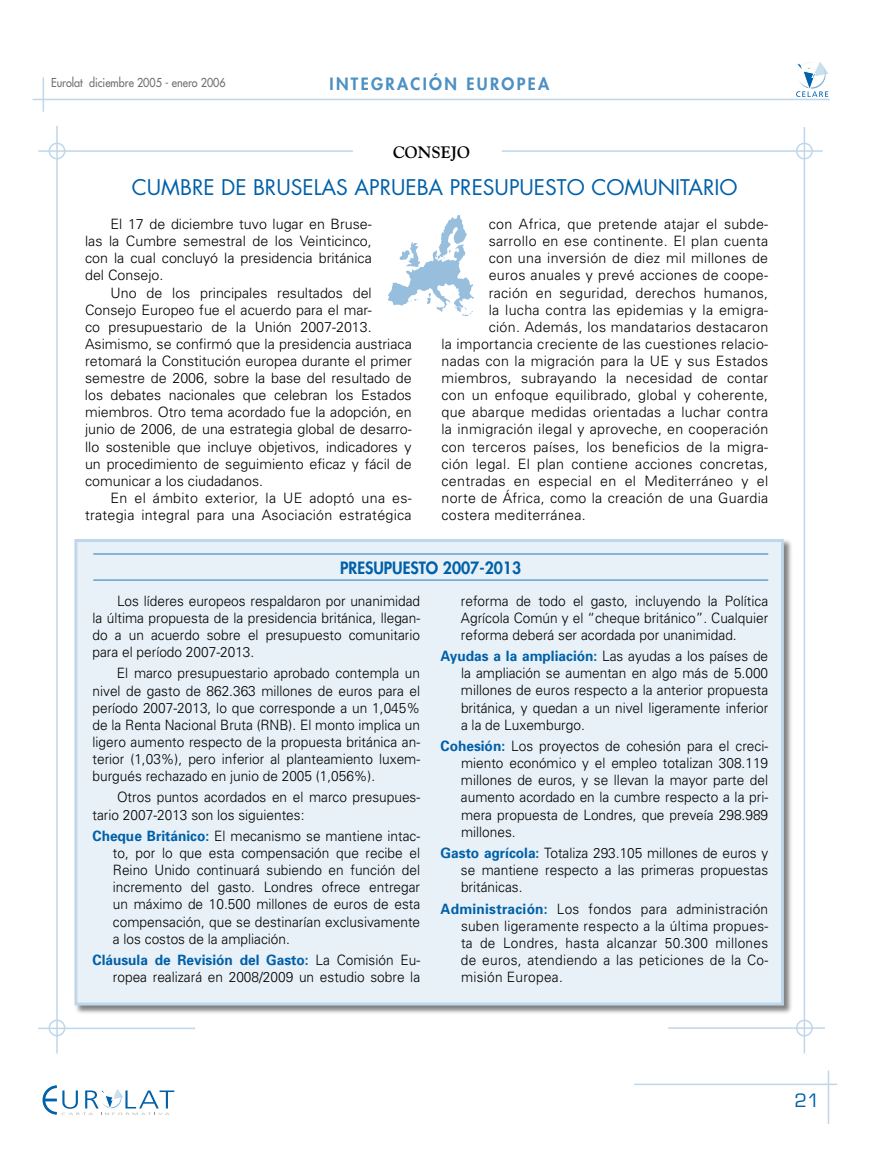
<style>
.page{position:relative;width:893px;height:1149px;background:#fff}
.page>*{position:absolute;margin:0;border:0;box-sizing:border-box;transform-origin:0 0}
.t1{font:21px "Futura";color:#0060a9}
.t2{font:18px "Eurostile";color:#0060a9}
.t3{font:800 16.5px "Futura";color:#0060a9;scale:.96 1}
.t4{font:800 16.5px "Futura";letter-spacing:.14em;color:#4d90c3}
.t5{font:700 16.5px "Goudy";color:#000}
.t6{font:300 14.25px/17.1px "Univers";color:#000;text-align:justify;scale:.96 1}
.t7{font:300 14.25px/17.1px "Univers";letter-spacing:.02em;color:#000;text-align:right}
.t8{font:300 14.25px/17.1px "Univers";color:#000;text-align:justify}
.t9{font:12px "Futura";color:#6d6f71;scale:.9 1}
.s1{font-weight:700;color:#0060a9}
</style>
<div class="page">
<hr style="left:33px;top:99px;width:796px;height:1px;background:#bfd7ea">
<hr style="left:43px;top:78px;width:1px;height:33px;background:#bfd7ea">
<svg style="left:796px;top:62px;width:33px;height:35px"></svg>
<hr style="left:828px;top:1070px;width:1px;height:53px;background:#bfd7ea">
<hr style="left:635px;top:1083px;width:202px;height:1px;background:#bfd7ea">
<svg style="left:43px;top:1085px;width:131px;height:29px"></svg>
<svg style="left:388px;top:215px;width:86px;height:101px"></svg>
<hr style="left:56px;top:126px;width:2px;height:927px;background:#bfd7ea">
<hr style="left:804px;top:127px;width:1px;height:926px;background:#bfd7ea">
<hr style="left:38px;top:1027px;width:157px;height:1px;background:#bfd7ea">
<div style="left:49px;top:1019px;width:16px;height:17px;border:2px solid #bfd7ea;border-radius:50%"></div>
<hr style="left:38px;top:150px;width:315px;height:2px;background:#bfd7ea">
<div style="left:796px;top:142px;width:17px;height:17px;border:2px solid #bfd7ea;border-radius:50%"></div>
<hr style="left:502px;top:150px;width:321px;height:2px;background:#bfd7ea">
<div style="left:49px;top:142px;width:16px;height:17px;border:2px solid #bfd7ea;border-radius:50%"></div>
<div style="left:796px;top:1019px;width:17px;height:17px;border:2px solid #bfd7ea;border-radius:50%"></div>
<hr style="left:668px;top:1026px;width:157px;height:2px;background:#bfd7ea">
<div style="left:73px;top:537px;width:720px;height:477px;background:#000;opacity:.5"></div>
<div style="left:76px;top:540px;width:706px;height:463px;background:#e8f1f7"></div>
<div style="left:74px;top:539px;width:710px;height:466px;border:3px solid #bfd7ea"></div>
<hr style="left:93px;top:553px;width:675px;height:1px;background:#66a0cb">
<hr style="left:93px;top:579px;width:675px;height:1px;background:#66a0cb">
<p class="t9" style="left:51px;top:75px;width:196px">Eurolat diciembre 2005 - enero 2006</p>
<p class="t4" style="left:330px;top:73px;width:221px">INTEGRACIÓN EUROPEA</p>
<p class="t5" style="left:393px;top:142px;width:79px">CONSEJO</p>
<h1 class="t1" style="left:132px;top:172px;width:16px">CUMBR</h1>
<h1 class="t1" style="left:203px;top:172px;width:63px">E DE BRUS</h1>
<h1 class="t1" style="left:302px;top:172px;width:23px">ELAS</h1>
<h1 class="t1" style="left:354px;top:172px;width:14px">APRU</h1>
<h1 class="t1" style="left:405px;top:172px;width:91px">EBA PRESUPU</h1>
<h1 class="t1" style="left:534px;top:172px;width:25px">ESTO</h1>
<h1 class="t1" style="left:591px;top:172px;width:15px">COMUNITARIO</h1>
<p class="t8" style="left:85px;top:215px;width:288px;text-indent:25px">El 17 de diciembre tuvo lugar en Bruse&shy;las la Cumbre semestral de los Veinticinco, con la cual concluyó la presidencia británica del Consejo.</p>
<p class="t8" style="left:85px;top:284px;width:328px;text-align:left;text-indent:26px">Uno de los principales resultados del Consejo Europeo fue el acuerdo para el mar-<br>co presupuestario de la Unión 2007-2013.<br>Asimismo, se confirmó que la presidencia austriaca retomará la Constitución europea durante el primer semestre de 2006, sobre la base del resultado de los debates nacionales que celebran los Estados miembros. Otro tema acordado fue la adopción, en junio de 2006, de una estrategia global de desarro&shy;llo sostenible que incluye objetivos, indicadores y un procedimiento de seguimiento eficaz y fácil de comunicar a los ciudadanos.</p>
<p class="t7" style="left:85px;top:489px;width:328px">En el ámbito exterior, la UE adoptó una es&shy;trategia integral para una Asociación estratégica</p>
<p class="t7" style="left:489px;top:215px;width:281px">con Africa, que pretende atajar el subde-</p>
<p class="t7" style="left:489px;top:232px;width:281px">sarrollo en ese continente. El plan cuenta</p>
<p class="t7" style="left:489px;top:249px;width:281px">con una inversión de diez mil millones de</p>
<p class="t7" style="left:489px;top:267px;width:281px">euros anuales y prevé acciones de coope-</p>
<p class="t7" style="left:489px;top:284px;width:281px">ración en seguridad, derechos humanos,</p>
<p class="t7" style="left:489px;top:301px;width:281px">la lucha contra las epidemias y la emigra-</p>
<p class="t7" style="left:489px;top:318px;width:281px">ción. Además, los mandatarios destacaron</p>
<p class="t7" style="left:441px;top:335px;width:328px">la importancia creciente de las cuestiones relacio-</p>
<p class="t7" style="left:441px;top:352px;width:328px">nadas con la migración para la UE y sus Estados</p>
<p class="t7" style="left:441px;top:369px;width:328px">miembros, subrayando la necesidad de contar</p>
<p class="t7" style="left:441px;top:386px;width:328px">con un enfoque equilibrado, global y coherente,</p>
<p class="t7" style="left:441px;top:403px;width:328px">que abarque medidas orientadas a luchar contra</p>
<p class="t7" style="left:442px;top:420px;width:328px">la inmigración ilegal y aproveche, en cooperación</p>
<p class="t7" style="left:442px;top:438px;width:328px">con terceros países, los beneficios de la migra-</p>
<p class="t7" style="left:441px;top:455px;width:328px">ción legal. El plan contiene acciones concretas,</p>
<p class="t7" style="left:441px;top:472px;width:328px">centradas en especial en el Mediterráneo y el</p>
<p class="t7" style="left:442px;top:489px;width:328px">norte de África, como la creación de una Guardia</p>
<p class="t7" style="left:442px;top:506px;width:146px">costera mediterránea.</p>
<p class="t3" style="left:340px;top:557px;width:190px">PRESUPUESTO 2007-2013</p>
<p class="t6" style="left:93px;top:592px;width:343px;text-indent:24px">Los líderes europeos respaldaron por unanimidad la última propuesta de la presidencia británica, llegan&shy;do a un acuerdo sobre el presupuesto comunitario para el período 2007-2013.</p>
<p class="t6" style="left:93px;top:664px;width:343px;text-indent:24px">El marco presupuestario aprobado contempla un nivel de gasto de 862.363 millones de euros para el período 2007-2013, lo que corresponde a un 1,045% de la Renta Nacional Bruta (RNB). El monto implica un ligero aumento respecto de la propuesta británica an&shy;terior (1,03%), pero inferior al planteamiento luxem&shy;burgués rechazado en junio de 2005 (1,056%).</p>
<p class="t6" style="left:93px;top:788px;width:343px;text-indent:24px">Otros puntos acordados en el marco presupues&shy;tario 2007-2013 son los siguientes:</p>
<p class="t6" style="left:113px;top:827px;width:322px;text-indent:-20px"><span class="s1">Cheque Británico:</span> El mecanismo se mantiene intac&shy;to, por lo que esta compensación que recibe el Reino Unido continuará subiendo en función del incremento del gasto. Londres ofrece entregar un máximo de 10.500 millones de euros de esta compensación, que se destinarían exclusivamente a los costos de la ampliación.</p>
<p class="t6" style="left:93px;top:951px;width:343px;text-align:right"><span class="s1">Cláusula de Revisión del Gasto:</span> La Comisión Eu&shy;ropea realizará en 2008/2009 un estudio sobre la</p>
<p class="t6" style="left:461px;top:592px;width:322px">reforma de todo el gasto, incluyendo la Política Agrícola Común y el “cheque británico”. Cualquier reforma deberá ser acordada por unanimidad.</p>
<p class="t6" style="left:461px;top:647px;width:322px;text-indent:-20px"><span class="s1">Ayudas a la ampliación:</span> Las ayudas a los países de la ampliación se aumentan en algo más de 5.000 millones de euros respecto a la anterior propuesta británica, y quedan a un nivel ligeramente inferior a la de Luxemburgo.</p>
<p class="t6" style="left:461px;top:737px;width:322px;text-indent:-20px"><span class="s1">Cohesión:</span> Los proyectos de cohesión para el creci&shy;miento económico y el empleo totalizan 308.119 millones de euros, y se llevan la mayor parte del aumento acordado en la cumbre respecto a la pri&shy;mera propuesta de Londres, que preveía 298.989 millones.</p>
<p class="t6" style="left:461px;top:844px;width:322px;text-indent:-20px"><span class="s1">Gasto agrícola:</span> Totaliza 293.105 millones de euros y se mantiene respecto a las primeras propuestas británicas.</p>
<p class="t6" style="left:461px;top:899px;width:322px;text-indent:-20px"><span class="s1">Administración:</span> Los fondos para administración suben ligeramente respecto a la última propues&shy;ta de Londres, hasta alcanzar 50.300 millones de euros, atendiendo a las peticiones de la Co&shy;misión Europea.</p>
<p class="t2" style="left:795px;top:1089px;width:26px">21</p>
</div>
